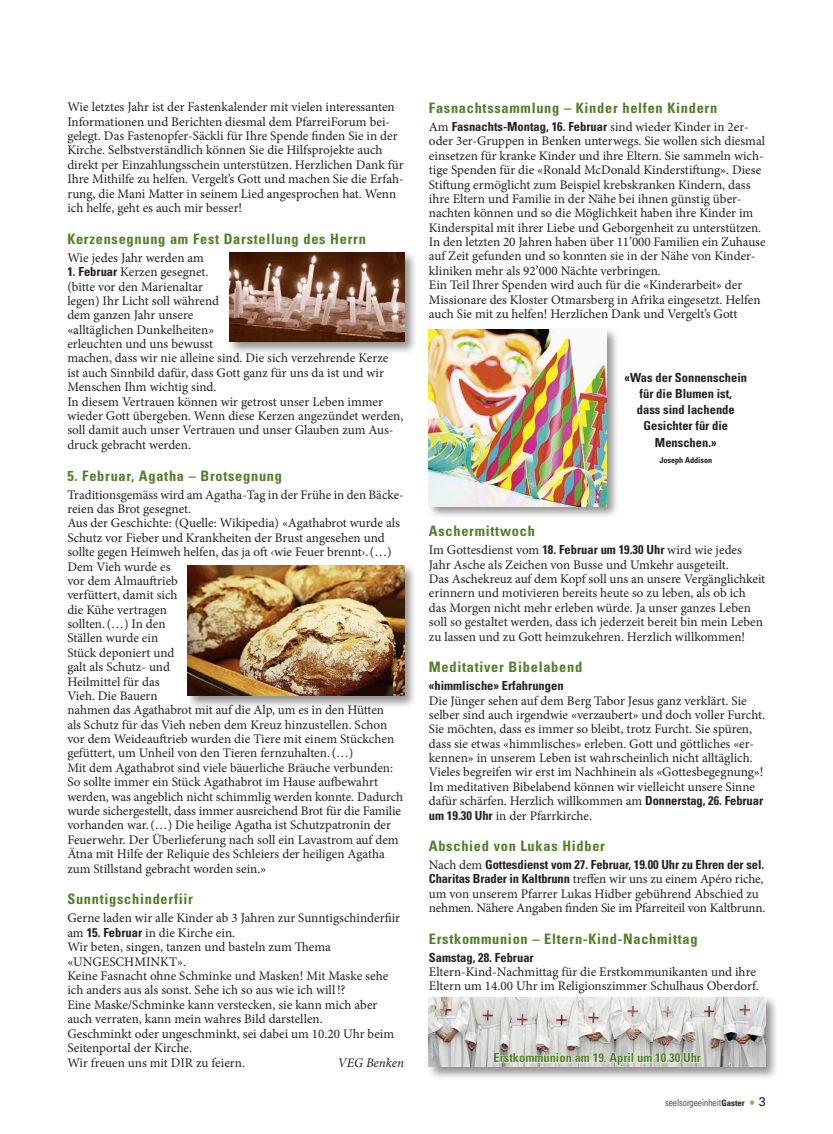
<style>
.page{position:relative;width:833px;height:1134px;background:#fff}
.page>*{position:absolute;margin:0;border:0;box-sizing:border-box;transform-origin:0 0}
.t1{font:700 condensed 14.38px "Univers LT Std";letter-spacing:.05em;color:#517e28}
.t2{font:13.12px/14.4px "Minion Pro";color:#231f20}
.t3{font:italic 13.12px "Minion Pro";color:#231f20}
.t4{font:700 condensed 12.5px/16.2px "Univers LT Std";color:#231f20;text-align:center}
.t5{font:700 condensed 12.5px "Univers LT Std";color:#517e28}
.t6{font:300 condensed 9.38px "Univers LT Std";color:#231f20}
.t7{font:700 condensed 8.12px "Univers LT Std";color:#231f20}
.s1{font-family:"Univers LT Std";font-weight:700;font-stretch:condensed;font-size:12.5px}
.s2{font-family:"Minion Pro";font-weight:400;font-stretch:normal;font-size:13.12px}
.s3{font-weight:700;font-size:8.75px}
.s4{font-family:"Minion Pro";font-weight:400;font-stretch:normal;font-size:13.12px;color:#82bb40}
.s5{font-weight:400;font-stretch:normal;font-size:12.5px}
</style>
<div class="page">
<div style="left:426px;top:995px;width:352px;height:85px;background:#231f20;opacity:.5"></div>
<img style="left:429px;top:998px;width:336px;height:69px">
<div style="left:185px;top:563px;width:232px;height:146px;background:#231f20;opacity:.5"></div>
<img style="left:188px;top:565px;width:216px;height:131px">
<div style="left:227px;top:250px;width:190px;height:105px;background:#231f20;opacity:.5"></div>
<img style="left:229px;top:253px;width:175px;height:89px">
<svg style="left:493px;top:1044px;width:208px;height:22px"></svg>
<div style="left:426px;top:327px;width:193px;height:192px;background:#231f20;opacity:.5"></div>
<img style="left:429px;top:330px;width:177px;height:176px">
<p class="t2" style="left:67px;top:100px;width:338px">Wie letztes Jahr ist der Fastenkalender mit vielen interessanten Informationen und Berichten diesmal dem PfarreiForum bei&shy;gelegt. Das Fastenopfer-Säckli für Ihre Spende finden Sie in der Kirche. Selbstverständlich können Sie die Hilfsprojekte auch direkt per Einzahlungsschein unterstützen. Herzlichen Dank für Ihre Mithilfe zu helfen. Vergelt’s Gott und machen Sie die Erfah&shy;rung, die Mani Matter in seinem Lied angesprochen hat. Wenn ich helfe, geht es auch mir besser!</p>
<p class="t1" style="left:67px;top:230px;width:300px">Kerzensegnung am Fest Darstellung des Herrn</p>
<p class="t2" style="left:67px;top:250px;width:138px">Wie jedes Jahr werden am</p>
<p class="t2" style="left:67px;top:265px;width:338px"><span class="s1">1. Februar</span> Kerzen gesegnet.<br>(bitte vor den Marienaltar<br>legen) Ihr Licht soll während<br>dem ganzen Jahr unsere<br>«alltäglichen Dunkelheiten»<br>erleuchten und uns bewusst<br>machen, dass wir nie alleine sind. Die sich verzehrende Kerze ist auch Sinnbild dafür, dass Gott ganz für uns da ist und wir Menschen Ihm wichtig sind.<br>In diesem Vertrauen können wir getrost unser Leben immer wieder Gott übergeben. Wenn diese Kerzen angezündet werden, soll damit auch unser Vertrauen und unser Glauben zum Aus&shy;druck gebracht werden.</p>
<p class="t1" style="left:67px;top:467px;width:216px">5. Februar, Agatha – Brotsegnung</p>
<p class="t2" style="left:67px;top:487px;width:338px">Traditionsgemäss wird am Agatha-Tag in der Frühe in den Bäcke&shy;reien das Brot gesegnet.<br>Aus der Geschichte: (Quelle: Wikipedia) «Agathabrot wurde als Schutz vor Fieber und Krankheiten der Brust angesehen und sollte gegen Heimweh helfen, das ja oft ‹wie Feuer brennt›.(…)<br>Dem Vieh wurde es<br>vor dem Almauftrieb<br>verfüttert, damit sich<br>die Kühe vertragen<br>sollten.(…) In den<br>Ställen wurde ein<br>Stück deponiert und<br>galt als Schutz- und<br>Heilmittel für das<br>Vieh. Die Bauern<br>nahmen das Agathabrot mit auf die Alp, um es in den Hütten<br>als Schutz für das Vieh neben dem Kreuz hinzustellen. Schon vor dem Weideauftrieb wurden die Tiere mit einem Stückchen gefüttert, um Unheil von den Tieren fernzuhalten.(…)<br>Mit dem Agathabrot sind viele bäuerliche Bräuche verbunden:<br>So sollte immer ein Stück Agathabrot im Hause aufbewahrt werden, was angeblich nicht schimmlig werden konnte. Dadurch wurde sichergestellt, dass immer ausreichend Brot für die Familie vorhanden war.(…) Die heilige Agatha ist Schutzpatronin der Feuerwehr. Der Überlieferung nach soll ein Lavastrom auf dem Ätna mit Hilfe der Reliquie des Schleiers der heiligen Agatha zum Stillstand gebracht worden sein.»</p>
<p class="t1" style="left:67px;top:890px;width:127px">Sunntigschinderfiir</p>
<p class="t2" style="left:67px;top:911px;width:334px">Gerne laden wir alle Kinder ab 3 Jahren zur Sunntigschinderfiir am <span class="s1">15. Februar</span> in die Kirche ein.<br>Wir beten, singen, tanzen und basteln zum Thema «UNGESCHMINKT».<br>Keine Fasnacht ohne Schminke und Masken! Mit Maske sehe ich anders aus als sonst. Sehe ich so aus wie ich will!?<br>Eine Maske/Schminke kann verstecken, sie kann mich aber auch verraten, kann mein wahres Bild darstellen.<br>Geschminkt oder ungeschminkt, sei dabei um 10.20 Uhr beim Seitenportal der Kirche.<br>Wir freuen uns mit DIR zu feiern.</p>
<p class="t3" style="left:338px;top:1053px;width:68px">VEG Benken</p>
<p class="t1" style="left:429px;top:99px;width:290px">Fasnachtssammlung – Kinder helfen Kindern</p>
<p class="t4" style="left:429px;top:118px;width:321px"><span class="s2">Am</span> Fasnachts-Montag, 16. Februar <span class="s2">sind wieder Kinder in 2er-</span></p>
<p class="t2" style="left:429px;top:134px;width:338px">oder 3er-Gruppen in Benken unterwegs. Sie wollen sich diesmal einsetzen für kranke Kinder und ihre Eltern. Sie sammeln wich&shy;tige Spenden für die «Ronald McDonald Kinderstiftung». Diese Stiftung ermöglicht zum Beispiel krebskranken Kindern, dass ihre Eltern und Familie in der Nähe bei ihnen günstig über&shy;nachten können und so die Möglichkeit haben ihre Kinder im Kinderspital mit ihrer Liebe und Geborgenheit zu unterstützen.<br>In den letzten 20 Jahren haben über 11’000 Familien ein Zuhause auf Zeit gefunden und so konnten sie in der Nähe von Kinder&shy;kliniken mehr als 92’000 Nächte verbringen.<br>Ein Teil Ihrer Spenden wird auch für die «Kinderarbeit» der Missionare des Kloster Otmarsberg in Afrika eingesetzt. Helfen auch Sie mit zu helfen! Herzlichen Dank und Vergelt’s Gott</p>
<p class="t4" style="left:624px;top:369px;width:124px">«Was der Sonnenschein für die Blumen ist,<br>dass sind lachende<br>Gesichter für die<br>Menschen.»</p>
<p class="t7" style="left:659px;top:455px;width:54px">Joseph Addison</p>
<p class="t1" style="left:429px;top:522px;width:107px">Aschermittwoch</p>
<p class="t2" style="left:429px;top:543px;width:338px">Im Gottesdienst vom <span class="s1">18. Februar um 19.30 Uhr</span> wird wie jedes Jahr Asche als Zeichen von Busse und Umkehr ausgeteilt.<br>Das Aschekreuz auf dem Kopf soll uns an unsere Vergänglichkeit erinnern und motivieren bereits heute so zu leben, als ob ich das Morgen nicht mehr erleben würde. Ja unser ganzes Leben soll so gestaltet werden, dass ich jederzeit bereit bin mein Leben zu lassen und zu Gott heimzukehren. Herzlich willkommen!</p>
<p class="t1" style="left:429px;top:658px;width:155px">Meditativer Bibelabend</p>
<p class="t4" style="left:429px;top:677px;width:136px">«himmlische» Erfahrungen</p>
<p class="t2" style="left:429px;top:693px;width:338px">Die Jünger sehen auf dem Berg Tabor Jesus ganz verklärt. Sie selber sind auch irgendwie «verzaubert» und doch voller Furcht.<br>Sie möchten, dass es immer so bleibt, trotz Furcht. Sie spüren, dass sie etwas «himmlisches» erleben. Gott und göttliches «er&shy;kennen» in unserem Leben ist wahrscheinlich nicht alltäglich.<br>Vieles begreifen wir erst im Nachhinein als «Gottesbegegnung»!<br>Im meditativen Bibelabend können wir vielleicht unsere Sinne dafür schärfen. Herzlich willkommen am <span class="s1">Donnerstag, 26. Februar um 19.30 Uhr</span> in der Pfarrkirche.</p>
<p class="t1" style="left:429px;top:837px;width:178px">Abschied von Lukas Hidber</p>
<p class="t4" style="left:429px;top:856px;width:337px"><span class="s2">Nach dem</span> Gottesdienst vom 27. Februar, 19.00 Uhr zu Ehren der sel.</p>
<p class="t2" style="left:429px;top:872px;width:338px"><span class="s1">Charitas Brader in Kaltbrunn</span> treffen wir uns zu einem Apéro riche, um von unserem Pfarrer Lukas Hidber gebührend Abschied zu nehmen. Nähere Angaben finden Sie im Pfarreiteil von Kaltbrunn.</p>
<p class="t1" style="left:429px;top:930px;width:270px">Erstkommunion – Eltern-Kind-Nachmittag</p>
<p class="t4" style="left:429px;top:949px;width:106px">Samstag, 28. Februar</p>
<p class="t2" style="left:429px;top:965px;width:331px">Eltern-Kind-Nachmittag für die Erstkommunikanten und ihre<br>Eltern um 14.00 Uhr im Religionszimmer Schulhaus Oberdorf.</p>
<p class="t5" style="left:493px;top:1050px;width:209px">Erstkommunion am 19. April um 10.30 Uhr</p>
<p class="t6" style="left:665px;top:1097px;width:102px">seelsorgeeinheit<span class="s3">Gaster</span> <span class="s4">■</span> <span class="s5">3</span></p>
</div>
